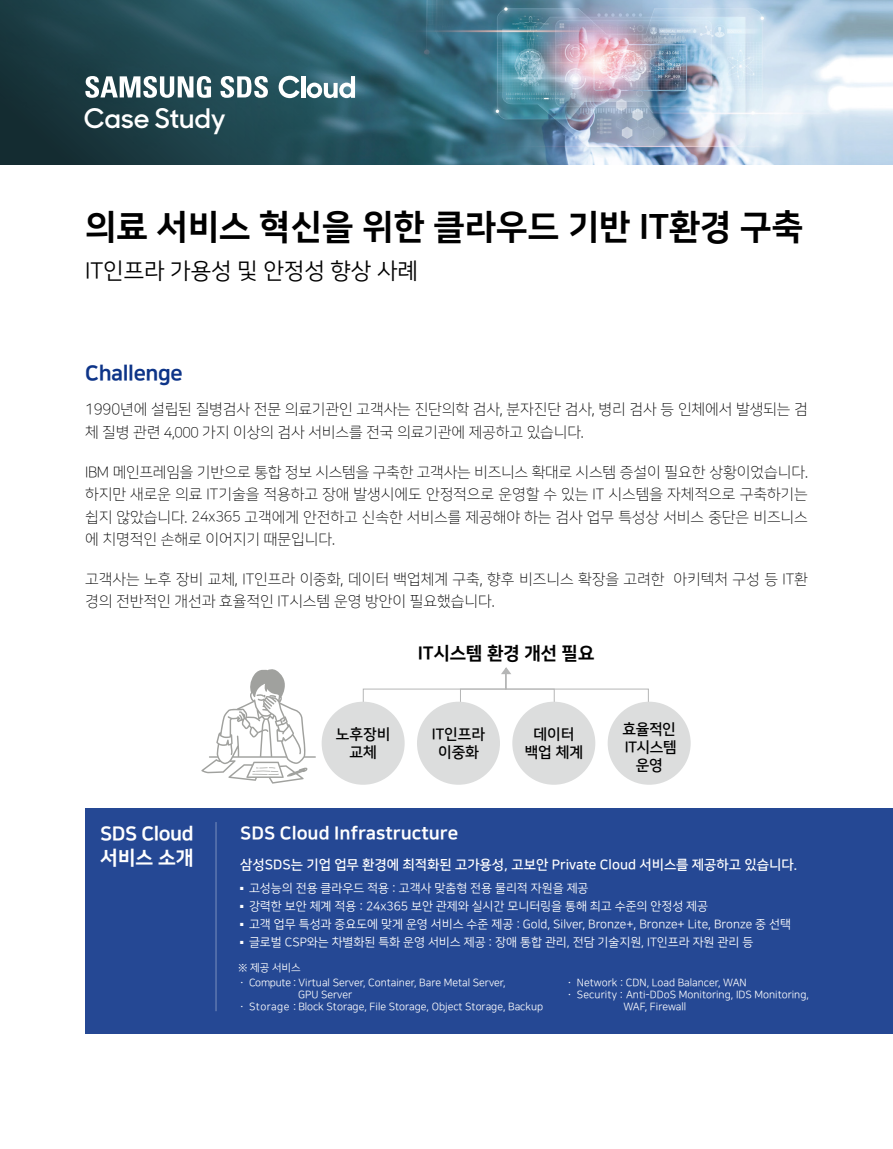
<style>
.page{position:relative;width:893px;height:1149px;background:#fff}
.page>*{position:absolute;margin:0;border:0;box-sizing:border-box;transform-origin:0 0}
.t1{font:34.5px "Nanum Square EB";color:#000}
.t2{font:600 27px "Sharp Sans No 1";color:#fff}
.t3{font:22.5px "Nanum Square R";color:#000}
.t4{font:21px "Nanum Square EB";letter-spacing:-.02em;color:#0d3488}
.t5{font:19.5px/23.4px "Nanum Square EB";letter-spacing:-.02em;color:#fff}
.t6{font:18px "Nanum Square EB";color:#fff}
.t7{font:18px "Nanum Square EB";color:#000}
.t8{font:15px/22.5px "Nanum Square L";color:#000}
.t9{font:15px/18px "Nanum Square B";color:#000;text-align:center}
.t10{font:15px/18px "Nanum Square B";letter-spacing:-.025em;color:#000;text-align:center}
.t11{font:13.5px "Nanum Square B";color:#fff}
.t12{font:12px "Nanum Square R";color:#fff}
.t13{font:10.5px "Nanum Square R";color:#fff}
.s1{font-size:14.25px}
.s2{font-family:"Nanum Square B"}
</style>
<div class="page">
<img style="left:0;top:0;width:893px;height:164px">
<div style="left:85px;top:808px;width:808px;height:225px;background:#254894"></div>
<hr style="left:216px;top:821px;width:1px;height:189px;background:#fff">
<div style="left:322px;top:701px;width:83px;height:83px;background:#dcdddd;border-radius:50%"></div>
<div style="left:512px;top:701px;width:83px;height:83px;background:#dcdddd;border-radius:50%"></div>
<div style="left:417px;top:701px;width:83px;height:83px;background:#dcdddd;border-radius:50%"></div>
<div style="left:608px;top:701px;width:83px;height:83px;background:#dcdddd;border-radius:50%"></div>
<svg style="left:201px;top:669px;width:115px;height:114px"></svg>
<svg style="left:363px;top:667px;width:286px;height:35px"></svg>
<svg style="left:85px;top:76px;width:126px;height:22px"></svg>
<svg style="left:220px;top:76px;width:48px;height:22px"></svg>
<svg style="left:279px;top:76px;width:21px;height:22px"></svg>
<hr style="left:301px;top:76px;width:4px;height:22px;background:#fff">
<svg style="left:307px;top:76px;width:48px;height:22px"></svg>
<h2 class="t2" style="left:84px;top:97px;width:144px">Case Study</h2>
<h1 class="t1" style="left:85px;top:208px;width:719px">의료 서비스 혁신을 위한 클라우드 기반 IT환경 구축</h1>
<h3 class="t3" style="left:85px;top:259px;width:334px">IT인프라 가용성 및 안정성 향상 사례</h3>
<h3 class="t4" style="left:85px;top:361px;width:99px">Challenge</h3>
<p class="t8" style="left:85px;top:398px;width:724px">1990년에 설립된 질병검사 전문 의료기관인 고객사는 진단의학 검사, 분자진단 검사, 병리 검사 등 인체에서 발생되는 검 체 질병 관련 <span class="s1">4,000</span> 가지 이상의 검사 서비스를 전국 의료기관에 제공하고 있습니다.</p>
<p class="t8" style="left:85px;top:460px;width:724px;text-align:justify">IBM 메인프레임을 기반으로 통합 정보 시스템을 구축한 고객사는 비즈니스 확대로 시스템 증설이 필요한 상황이었습니다. 하지만 새로운 의료 IT기술을 적용하고 장애 발생시에도 안정적으로 운영할 수 있는 IT 시스템을 자체적으로 구축하기는 쉽지 않았습니다. <span class="s1">24x365</span> 고객에게 안전하고 신속한 서비스를 제공해야 하는 검사 업무 특성상 서비스 중단은 비즈니스 에 치명적인 손해로 이어지기 때문입니다.</p>
<p class="t8" style="left:85px;top:567px;width:724px">고객사는 노후 장비 교체, IT인프라 이중화, 데이터 백업체계 구축, 향후 비즈니스 확장을 고려한 아키텍처 구성 등 IT환 경의 전반적인 개선과 효율적인 IT시스템 운영 방안이 필요했습니다.</p>
<p class="t7" style="left:418px;top:643px;width:178px">IT시스템 환경 개선 필요</p>
<p class="t9" style="left:336px;top:725px;width:56px">노후장비 교체</p>
<p class="t9" style="left:432px;top:725px;width:55px">IT인프라 이중화</p>
<p class="t9" style="left:525px;top:725px;width:60px">데이터 백업 체계</p>
<p class="t10" style="left:622px;top:720px;width:56px">효율적인<br>IT시스템 운영</p>
<h3 class="t5" style="left:100px;top:822px;width:95px">SDS Cloud 서비스 소개</h3>
<p class="t6" style="left:240px;top:823px;width:220px">SDS Cloud Infrastructure</p>
<p class="t11" style="left:240px;top:857px;width:559px">삼성SDS는 기업 업무 환경에 최적화된 고가용성, 고보안 Private Cloud 서비스를 제공하고 있습니다.</p>
<p class="t12" style="left:240px;top:882px;width:350px"><sup>■</sup> 고성능의 전용 클라우드 적용 : 고객사 맞춤형 전용 물리적 자원을 제공</p>
<p class="t12" style="left:240px;top:900px;width:470px"><sup>■</sup> 강력한 보안 체계 적용 : 24x365 보안 관제와 실시간 모니터링을 통해 최고 수준의 안정성 제공</p>
<p class="t12" style="left:240px;top:918px;width:553px"><sup>■</sup> 고객 업무 특성과 중요도에 맞게 운영 서비스 수준 제공 : Gold, Silver, Bronze+, Bronze+ Lite, Bronze 중 선택</p>
<p class="t12" style="left:240px;top:936px;width:515px"><sup>■</sup> 글로벌 CSP와는 차별화된 특화 운영 서비스 제공 : 장애 통합 관리, 전담 기술지원, IT인프라 자원 관리 등</p>
<p class="t13" style="left:237px;top:977px;width:270px"><span class="s2">ㆍ</span> Compute : Virtual Server, Container, Bare Metal Server,</p>
<p class="t13" style="left:298px;top:989px;width:56px">GPU Server</p>
<p class="t13" style="left:237px;top:1001px;width:308px"><span class="s2">ㆍ</span> Storage : Block Storage, File Storage, Object Storage, Backup</p>
<p class="t13" style="left:238px;top:961px;width:64px">※ 제공 서비스</p>
<p class="t13" style="left:565px;top:977px;width:183px"><span class="s2">ㆍ</span> Network : CDN, Load Balancer, WAN</p>
<p class="t13" style="left:565px;top:989px;width:246px"><span class="s2">ㆍ</span> Security : Anti-DDoS Monitoring, IDS Monitoring,</p>
<p class="t13" style="left:623px;top:1001px;width:64px">WAF, Firewall</p>
</div>
